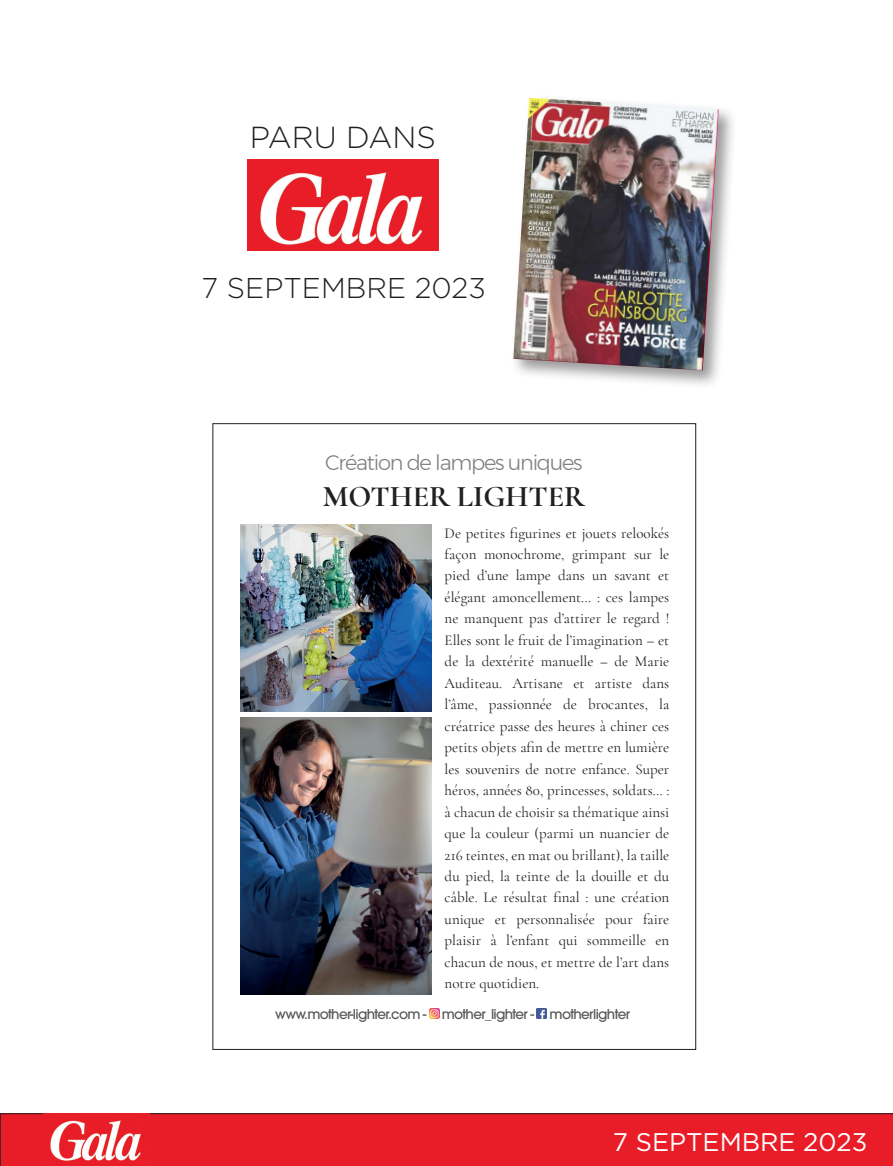
<style>
.page{position:relative;width:893px;height:1166px;background:#fff}
.page>*{position:absolute;margin:0;border:0;box-sizing:border-box;transform-origin:0 0}
.t1{font:300 30.3px "Gotham";color:#231f20}
.TITRE{font:700 30px "Cormorant Garamond";color:#231f20}
.t2{font:300 28.5px "Gotham";color:#231f20}
.t3{font:25.5px "Gotham";color:#fff}
.TITRE-2{font:300 21px "Montserrat";letter-spacing:-.06em;color:#7e8083}
.t4{font:15px/21.5px "Cormorant Garamond";color:#231f20;text-align:justify}
.Cordonnees{font:500 13.5px "Avant Garde";letter-spacing:-.05em;color:#57585a}
</style>
<div class="page">
<div style="left:0;top:1113px;width:893px;height:52px;background:#e91d28"></div>
<img style="left:44px;top:1113px;width:105px;height:50px">
<img style="left:247px;top:159px;width:191px;height:92px">
<div style="left:510px;top:94px;width:228px;height:295px;background:#231f20;opacity:.46"></div>
<img style="left:513px;top:98px;width:206px;height:272px">
<svg style="left:429px;top:1008px;width:10px;height:10px"></svg>
<svg style="left:536px;top:1008px;width:11px;height:10px"></svg>
<img style="left:241px;top:524px;width:191px;height:187px">
<img style="left:241px;top:717px;width:191px;height:277px">
<p class="t1" style="left:250px;top:118px;width:188px">PARU DANS</p>
<p class="t2" style="left:202px;top:269px;width:286px">7 SEPTEMBRE 2023</p>
<p class="TITRE-2" style="left:325px;top:446px;width:259px">Création de lampes uniques</p>
<p class="TITRE" style="left:323px;top:477px;width:264px">MOTHER LIGHTER</p>
<p class="t4" style="left:445px;top:522px;width:226px">De petites figurines et jouets relookés façon monochrome, grimpant sur le pied d’une lampe dans un savant et élégant amoncellement… : ces lampes ne manquent pas d’attirer le regard !<br>Elles sont le fruit de l’imagination – et de la dextérité manuelle – de Marie Auditeau. Artisane et artiste dans l’âme, passionnée de brocantes, la créatrice passe des heures à chiner ces petits objets afin de mettre en lumière les souvenirs de notre enfance. Super héros, années 80, princesses, soldats… : à chacun de choisir sa thématique ainsi que la couleur (parmi un nuancier de 216 teintes, en mat ou brillant), la taille du pied, la teinte de la douille et du câble. Le résultat final : une création unique et personnalisée pour faire plaisir à l’enfant qui sommeille en chacun de nous, et mettre de l’art dans notre quotidien.</p>
<p class="Cordonnees" style="left:275px;top:1005px;width:356px">www.mother-lighter.com - mother_lighter - motherlighter</p>
<p class="t3" style="left:613px;top:1125px;width:256px">7 SEPTEMBRE 2023</p>
</div>
